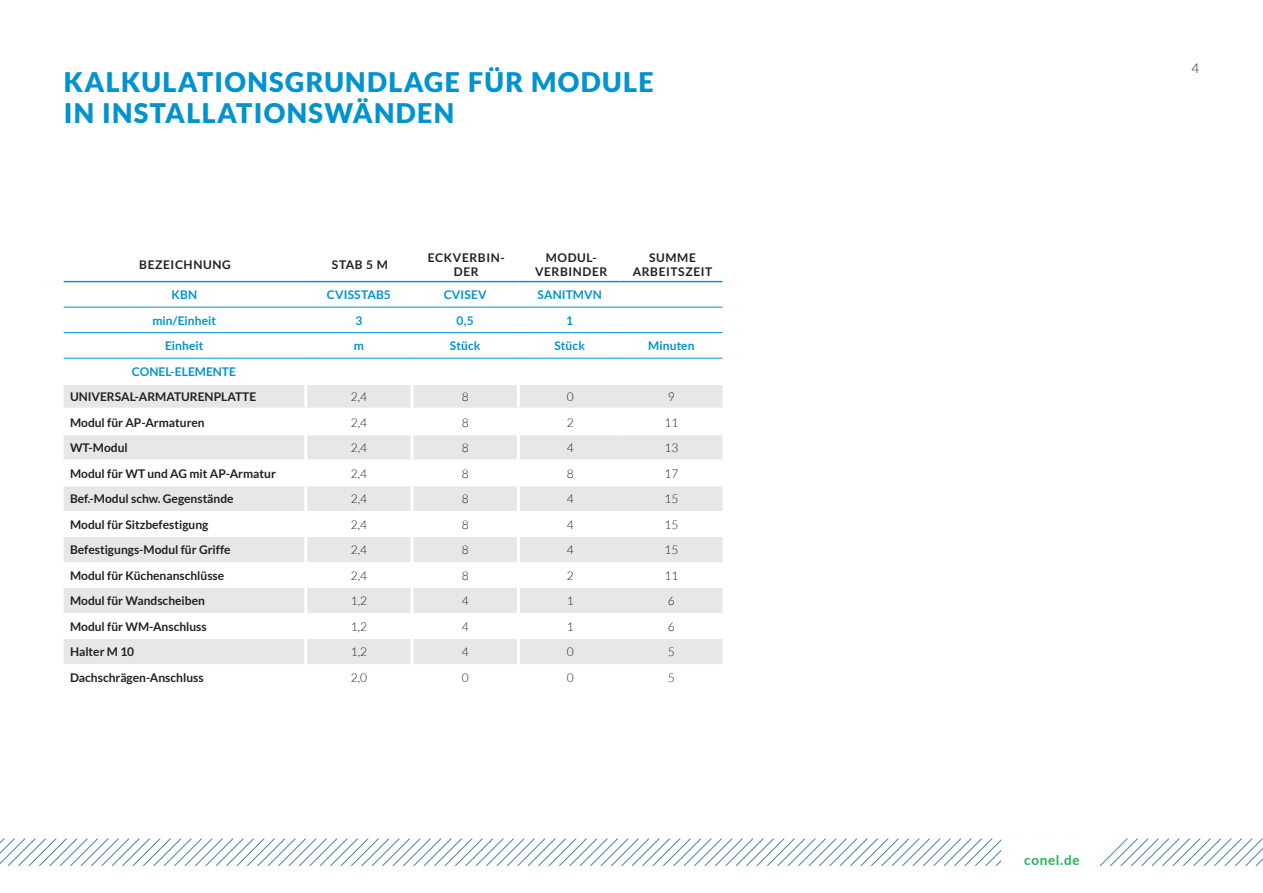
<style>
.page{position:relative;width:1263px;height:893px;background:#fff}
.page>*{position:absolute;margin:0;border:0;box-sizing:border-box;transform-origin:0 0}
.t1{font:900 27px/31.5px "Lato";letter-spacing:.05em;color:#0093d0}
.t2{font:700 13.5px "Lato";letter-spacing:.05em;color:#21b259}
.t3{font:300 13.5px "Lato";color:#231f20}
.t4{font:700 12px "Lato";color:#231f20}
.t5{font:700 12px "Lato";letter-spacing:.005em;color:#0093d0}
.t6{font:300 12px "Lato";color:#231f20}
.t7{font:700 12px/13.5px "Lato";letter-spacing:.05em;color:#231f20;text-align:center}
</style>
<div class="page">
<svg style="left:0;top:838px;width:1263px;height:28px"></svg>
<div style="left:64px;top:385px;width:658px;height:23px;background:#e6e7e9"></div>
<svg style="left:64px;top:435px;width:658px;height:229px;fill:#e6e7e9"></svg>
<svg style="left:64px;top:282px;width:658px;height:76px"></svg>
<hr style="left:64px;top:459px;width:240px;height:2px;background:#fff">
<hr style="left:307px;top:459px;width:104px;height:2px;background:#fff">
<hr style="left:414px;top:459px;width:103px;height:2px;background:#fff">
<hr style="left:520px;top:459px;width:100px;height:2px;background:#fff">
<hr style="left:620px;top:459px;width:102px;height:2px;background:#fff">
<hr style="left:64px;top:485px;width:240px;height:1px;background:#fff">
<hr style="left:307px;top:485px;width:104px;height:1px;background:#fff">
<hr style="left:414px;top:485px;width:103px;height:1px;background:#fff">
<hr style="left:520px;top:485px;width:100px;height:1px;background:#fff">
<hr style="left:620px;top:485px;width:102px;height:1px;background:#fff">
<hr style="left:64px;top:281px;width:242px;height:1px;background:#0093d0">
<hr style="left:306px;top:281px;width:106px;height:1px;background:#0093d0">
<hr style="left:412px;top:281px;width:106px;height:1px;background:#0093d0">
<hr style="left:518px;top:281px;width:102px;height:1px;background:#0093d0">
<hr style="left:620px;top:281px;width:102px;height:1px;background:#0093d0">
<hr style="left:304px;top:385px;width:3px;height:23px;background:#fff">
<hr style="left:411px;top:385px;width:3px;height:23px;background:#fff">
<hr style="left:517px;top:385px;width:3px;height:23px;background:#fff">
<hr style="left:304px;top:435px;width:3px;height:25px;background:#fff">
<hr style="left:411px;top:435px;width:3px;height:25px;background:#fff">
<hr style="left:517px;top:435px;width:3px;height:25px;background:#fff">
<hr style="left:304px;top:460px;width:3px;height:26px;background:#fff">
<hr style="left:411px;top:460px;width:3px;height:26px;background:#fff">
<hr style="left:517px;top:460px;width:3px;height:26px;background:#fff">
<hr style="left:304px;top:486px;width:3px;height:25px;background:#fff">
<hr style="left:411px;top:486px;width:3px;height:25px;background:#fff">
<hr style="left:517px;top:486px;width:3px;height:25px;background:#fff">
<hr style="left:304px;top:511px;width:3px;height:26px;background:#fff">
<hr style="left:411px;top:511px;width:3px;height:26px;background:#fff">
<hr style="left:517px;top:511px;width:3px;height:26px;background:#fff">
<hr style="left:304px;top:537px;width:3px;height:25px;background:#fff">
<hr style="left:411px;top:537px;width:3px;height:25px;background:#fff">
<hr style="left:517px;top:537px;width:3px;height:25px;background:#fff">
<hr style="left:304px;top:562px;width:3px;height:26px;background:#fff">
<hr style="left:411px;top:562px;width:3px;height:26px;background:#fff">
<hr style="left:517px;top:562px;width:3px;height:26px;background:#fff">
<hr style="left:304px;top:588px;width:3px;height:25px;background:#fff">
<hr style="left:411px;top:588px;width:3px;height:25px;background:#fff">
<hr style="left:517px;top:588px;width:3px;height:25px;background:#fff">
<hr style="left:304px;top:613px;width:3px;height:26px;background:#fff">
<hr style="left:411px;top:613px;width:3px;height:26px;background:#fff">
<hr style="left:517px;top:613px;width:3px;height:26px;background:#fff">
<hr style="left:304px;top:639px;width:3px;height:25px;background:#fff">
<hr style="left:411px;top:639px;width:3px;height:25px;background:#fff">
<hr style="left:517px;top:639px;width:3px;height:25px;background:#fff">
<hr style="left:64px;top:307px;width:242px;height:1px;background:#0093d0">
<hr style="left:306px;top:307px;width:106px;height:1px;background:#0093d0">
<hr style="left:412px;top:307px;width:106px;height:1px;background:#0093d0">
<hr style="left:518px;top:307px;width:102px;height:1px;background:#0093d0">
<hr style="left:620px;top:307px;width:102px;height:1px;background:#0093d0">
<hr style="left:64px;top:332px;width:242px;height:1px;background:#0093d0">
<hr style="left:306px;top:332px;width:106px;height:1px;background:#0093d0">
<hr style="left:412px;top:332px;width:106px;height:1px;background:#0093d0">
<hr style="left:518px;top:332px;width:102px;height:1px;background:#0093d0">
<hr style="left:620px;top:332px;width:102px;height:1px;background:#0093d0">
<hr style="left:64px;top:358px;width:242px;height:1px;background:#0093d0">
<hr style="left:306px;top:358px;width:106px;height:1px;background:#0093d0">
<hr style="left:412px;top:358px;width:106px;height:1px;background:#0093d0">
<hr style="left:518px;top:358px;width:102px;height:1px;background:#0093d0">
<hr style="left:620px;top:358px;width:102px;height:1px;background:#0093d0">
<h1 class="t1" style="left:64px;top:66px;width:592px">KALKULATIONSGRUNDLAGE FÜR MODULE<br>IN INSTALLATIONSWÄNDEN</h1>
<p class="t7" style="left:139px;top:258px;width:93px">BEZEICHNUNG</p>
<p class="t4" style="left:332px;top:258px;width:57px">STAB 5 M</p>
<p class="t7" style="left:428px;top:251px;width:78px">ECKVERBIN-<br>DER</p>
<p class="t7" style="left:535px;top:251px;width:74px">MODUL-<br>VERBINDER</p>
<p class="t7" style="left:633px;top:251px;width:81px">SUMME<br>ARBEITSZEIT</p>
<p class="t5" style="left:172px;top:288px;width:27px">KBN</p>
<p class="t5" style="left:327px;top:288px;width:65px">CVISSTAB5</p>
<p class="t5" style="left:444px;top:288px;width:45px">CVISEV</p>
<p class="t5" style="left:538px;top:288px;width:66px">SANITMVN</p>
<p class="t5" style="left:152px;top:313px;width:65px">min/Einheit</p>
<p class="t5" style="left:355px;top:313px;width:8px">3</p>
<p class="t5" style="left:457px;top:313px;width:19px">0,5</p>
<p class="t5" style="left:566px;top:313px;width:8px">1</p>
<p class="t5" style="left:165px;top:339px;width:40px">Einheit</p>
<p class="t5" style="left:354px;top:339px;width:12px">m</p>
<p class="t5" style="left:450px;top:339px;width:32px">Stück</p>
<p class="t5" style="left:554px;top:339px;width:32px">Stück</p>
<p class="t5" style="left:648px;top:339px;width:48px">Minuten</p>
<p class="t5" style="left:132px;top:364px;width:106px">CONEL-ELEMENTE</p>
<p class="t4" style="left:70px;top:390px;width:188px">UNIVERSAL-ARMATURENPLATTE</p>
<p class="t6" style="left:351px;top:390px;width:18px">2,4</p>
<p class="t6" style="left:462px;top:390px;width:8px">8</p>
<p class="t6" style="left:567px;top:390px;width:8px">0</p>
<p class="t6" style="left:668px;top:390px;width:8px">9</p>
<p class="t4" style="left:70px;top:415px;width:136px">Modul für AP-Armaturen</p>
<p class="t6" style="left:351px;top:416px;width:18px">2,4</p>
<p class="t6" style="left:462px;top:416px;width:8px">8</p>
<p class="t6" style="left:567px;top:416px;width:8px">2</p>
<p class="t6" style="left:664px;top:416px;width:15px">11</p>
<p class="t4" style="left:70px;top:441px;width:59px">WT-Modul</p>
<p class="t6" style="left:351px;top:442px;width:18px">2,4</p>
<p class="t6" style="left:462px;top:442px;width:8px">8</p>
<p class="t6" style="left:567px;top:442px;width:8px">4</p>
<p class="t6" style="left:664px;top:442px;width:15px">13</p>
<p class="t4" style="left:70px;top:467px;width:207px">Modul für WT und AG mit AP-Armatur</p>
<p class="t6" style="left:351px;top:467px;width:18px">2,4</p>
<p class="t6" style="left:462px;top:467px;width:8px">8</p>
<p class="t6" style="left:567px;top:467px;width:8px">8</p>
<p class="t6" style="left:664px;top:467px;width:15px">17</p>
<p class="t4" style="left:70px;top:492px;width:165px">Bef.-Modul schw. Gegenstände</p>
<p class="t6" style="left:351px;top:493px;width:18px">2,4</p>
<p class="t6" style="left:462px;top:493px;width:8px">8</p>
<p class="t6" style="left:567px;top:493px;width:8px">4</p>
<p class="t6" style="left:664px;top:493px;width:15px">15</p>
<p class="t4" style="left:70px;top:518px;width:140px">Modul für Sitzbefestigung</p>
<p class="t6" style="left:351px;top:518px;width:18px">2,4</p>
<p class="t6" style="left:462px;top:518px;width:8px">8</p>
<p class="t6" style="left:567px;top:518px;width:8px">4</p>
<p class="t6" style="left:664px;top:518px;width:15px">15</p>
<p class="t4" style="left:70px;top:543px;width:162px">Befestigungs-Modul für Griffe</p>
<p class="t6" style="left:351px;top:544px;width:18px">2,4</p>
<p class="t6" style="left:462px;top:544px;width:8px">8</p>
<p class="t6" style="left:567px;top:544px;width:8px">4</p>
<p class="t6" style="left:664px;top:544px;width:15px">15</p>
<p class="t4" style="left:70px;top:569px;width:156px">Modul für Küchenanschlüsse</p>
<p class="t6" style="left:351px;top:569px;width:18px">2,4</p>
<p class="t6" style="left:462px;top:569px;width:8px">8</p>
<p class="t6" style="left:567px;top:569px;width:8px">2</p>
<p class="t6" style="left:664px;top:569px;width:15px">11</p>
<p class="t4" style="left:70px;top:594px;width:136px">Modul für Wandscheiben</p>
<p class="t6" style="left:351px;top:595px;width:18px">1,2</p>
<p class="t6" style="left:462px;top:595px;width:8px">4</p>
<p class="t6" style="left:567px;top:595px;width:8px">1</p>
<p class="t6" style="left:668px;top:595px;width:8px">6</p>
<p class="t4" style="left:70px;top:620px;width:138px">Modul für WM-Anschluss</p>
<p class="t6" style="left:351px;top:620px;width:18px">1,2</p>
<p class="t6" style="left:462px;top:620px;width:8px">4</p>
<p class="t6" style="left:567px;top:620px;width:8px">1</p>
<p class="t6" style="left:668px;top:620px;width:8px">6</p>
<p class="t4" style="left:70px;top:645px;width:66px">Halter M 10</p>
<p class="t6" style="left:351px;top:646px;width:18px">1,2</p>
<p class="t6" style="left:462px;top:646px;width:8px">4</p>
<p class="t6" style="left:567px;top:646px;width:8px">0</p>
<p class="t6" style="left:668px;top:646px;width:8px">5</p>
<p class="t4" style="left:70px;top:671px;width:135px">Dachschrägen-Anschluss</p>
<p class="t6" style="left:351px;top:671px;width:18px">2,0</p>
<p class="t6" style="left:462px;top:671px;width:8px">0</p>
<p class="t6" style="left:567px;top:671px;width:8px">0</p>
<p class="t6" style="left:668px;top:671px;width:8px">5</p>
<p class="t3" style="left:1191px;top:60px;width:9px">4</p>
<p class="t2" style="left:1024px;top:853px;width:57px">conel.de</p>
</div>
